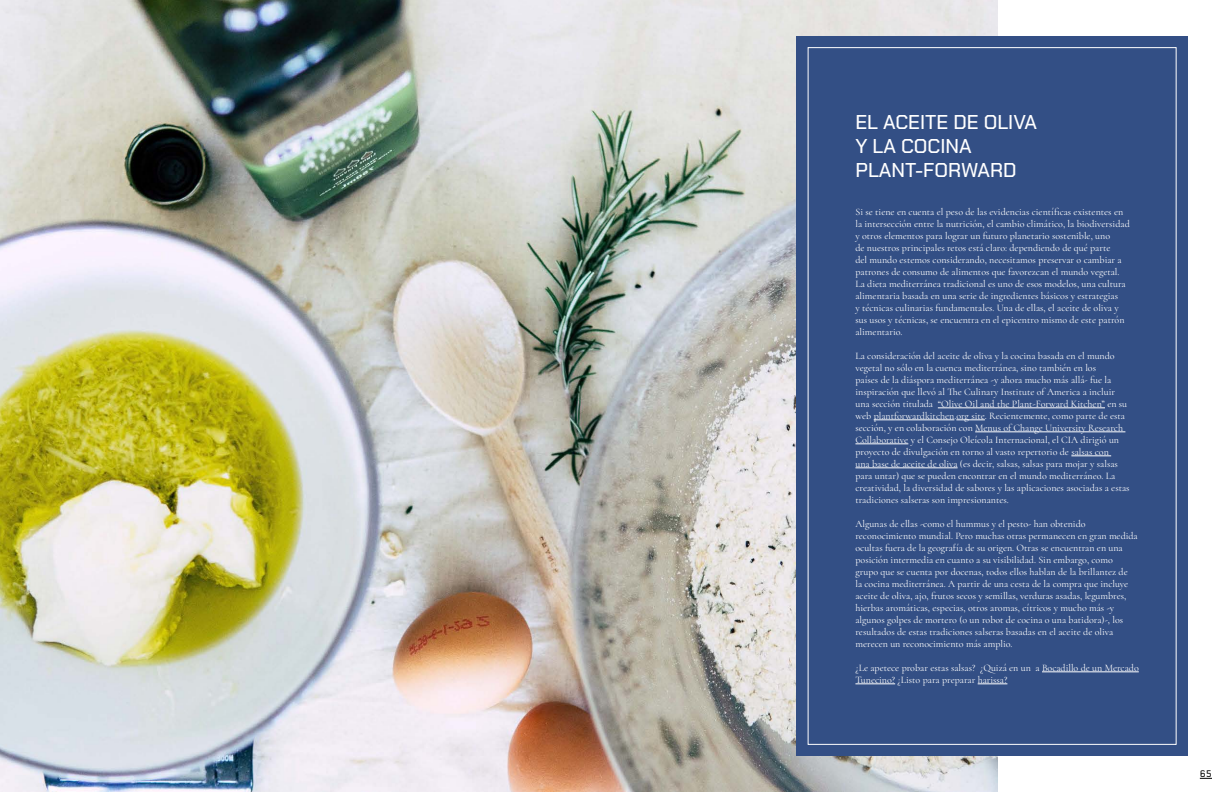
<style>
.page{position:relative;width:1224px;height:792px;background:#fff}
.page>*{position:absolute;margin:0;border:0;box-sizing:border-box;transform-origin:0 0}
.t1{font:500 20px/24px "Chakra Petch";color:#fff}
.t2{font:10px/12px "Cormorant";color:#fff}
.t3{font:500 10px "Foundry Gridnik";color:#000}
</style>
<div class="page">
<svg style="left:1200px;top:778px;width:12px;height:1px"></svg>
<img style="left:0;top:0;width:997px;height:792px">
<div style="left:796px;top:36px;width:392px;height:720px;background:#334f85"></div>
<hr style="left:938px;top:408px;width:167px;height:1px;background:#fff">
<hr style="left:874px;top:420px;width:80px;height:1px;background:#fff">
<svg style="left:956px;top:420px;width:29px;height:1px"></svg>
<hr style="left:975px;top:432px;width:150px;height:1px;background:#fff">
<hr style="left:855px;top:444px;width:53px;height:1px;background:#fff">
<hr style="left:1071px;top:456px;width:40px;height:1px;background:#fff">
<hr style="left:855px;top:468px;width:103px;height:1px;background:#fff">
<hr style="left:1042px;top:672px;width:97px;height:1px;background:#fff">
<hr style="left:855px;top:684px;width:40px;height:1px;background:#fff">
<svg style="left:978px;top:684px;width:29px;height:1px"></svg>
<h1 class="t1" style="left:855px;top:110px;width:183px">EL ACEITE DE OLIVA<br>Y LA COCINA<br>PLANT-FORWARD</h1>
<p class="t2" style="left:855px;top:206px;width:276px">Si se tiene en cuenta el peso de las evidencias científicas existentes en la intersección entre la nutrición, el cambio climático, la biodiversidad y otros elementos para lograr un futuro planetario sostenible, uno<br>de nuestros principales retos está claro: dependiendo de qué parte<br>del mundo estemos considerando, necesitamos preservar o cambiar a patrones de consumo de alimentos que favorezcan el mundo vegetal.<br>La dieta mediterránea tradicional es uno de esos modelos, una cultura alimentaria basada en una serie de ingredientes básicos y estrategias<br>y técnicas culinarias fundamentales. Una de ellas, el aceite de oliva y sus usos y técnicas, se encuentra en el epicentro mismo de este patrón alimentario.</p>
<p class="t2" style="left:855px;top:350px;width:276px">La consideración del aceite de oliva y la cocina basada en el mundo vegetal no sólo en la cuenca mediterránea, sino también en los<br>países de la diáspora mediterránea -y ahora mucho más allá- fue la inspiración que llevó al The Culinary Institute of America a incluir una sección titulada “Olive Oil and the Plant-Forward Kitchen” en su web plantforwardkitchen.org site. Recientemente, como parte de esta sección, y en colaboración con Menus of Change University Research Collaborative y el Consejo Oleícola Internacional, el CIA dirigió un proyecto de divulgación en torno al vasto repertorio de salsas con<br>una base de aceite de oliva (es decir, salsas, salsas para mojar y salsas para untar) que se pueden encontrar en el mundo mediterráneo. La creatividad, la diversidad de sabores y las aplicaciones asociadas a estas tradiciones salseras son impresionantes.</p>
<p class="t2" style="left:855px;top:518px;width:284px">Algunas de ellas -como el hummus y el pesto- han obtenido reconocimiento mundial. Pero muchas otras permanecen en gran medida ocultas fuera de la geografía de su origen. Otras se encuentran en una posición intermedia en cuanto a su visibilidad. Sin embargo, como grupo que se cuenta por docenas, todos ellos hablan de la brillantez de<br>la cocina mediterránea. A partir de una cesta de la compra que incluye aceite de oliva, ajo, frutos secos y semillas, verduras asadas, legumbres, hierbas aromáticas, especias, otros aromas, cítricos y mucho más -y algunos golpes de mortero (o un robot de cocina o una batidora)-, los resultados de estas tradiciones salseras basadas en el aceite de oliva merecen un reconocimiento más amplio.</p>
<p class="t2" style="left:855px;top:662px;width:285px">¿Le apetece probar estas salsas? ¿Quizá en un a Bocadillo de un Mercado<br>Tunecino? ¿Listo para preparar harissa?</p>
<p class="t3" style="left:1200px;top:769px;width:14px">65</p>
</div>
